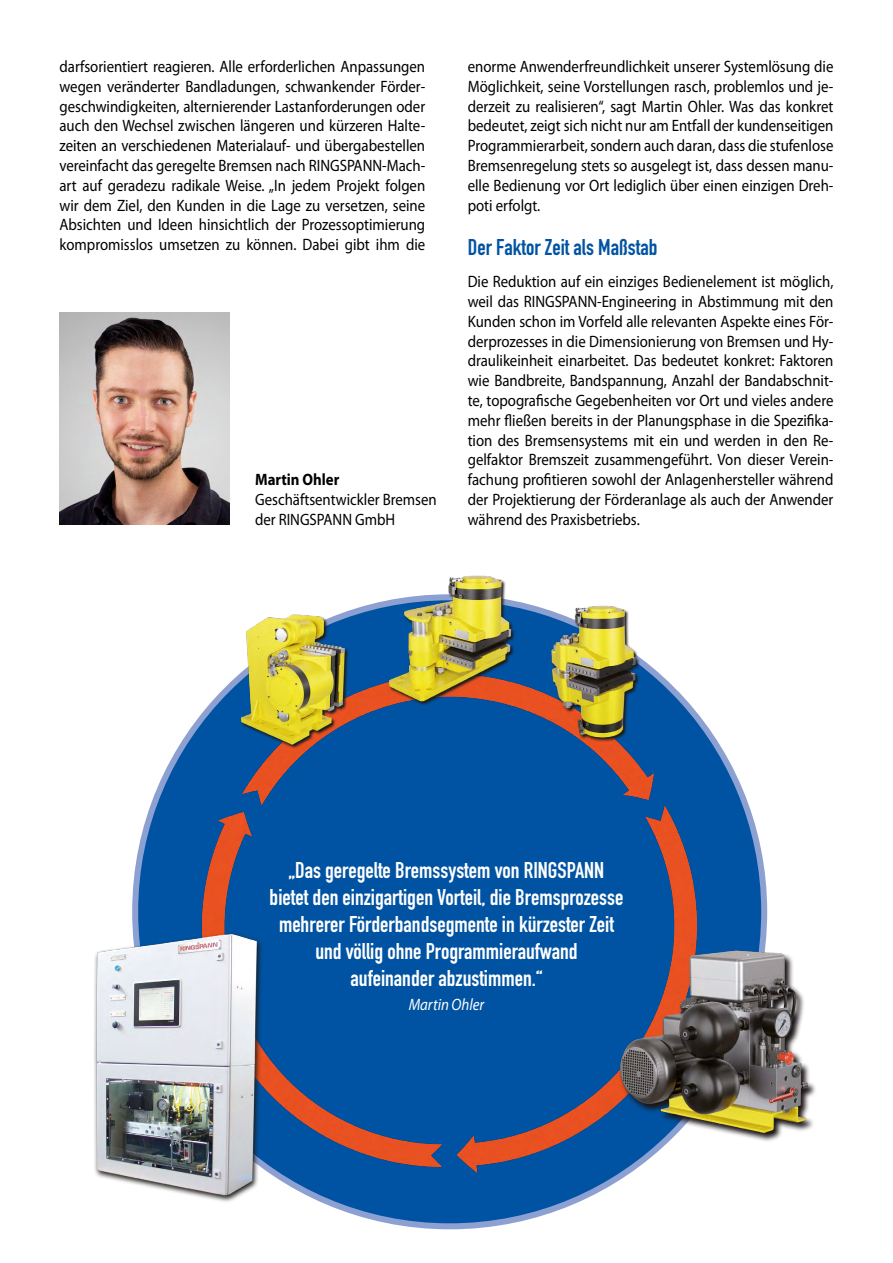
<style>
.page{position:relative;width:893px;height:1263px;background:#fff}
.page>*{position:absolute;margin:0;border:0;box-sizing:border-box;transform-origin:0 0}
.t1{font:700 22.5px/27px "DIN Condensed";color:#fff;text-align:center}
.t2{font:700 22.5px "DIN Condensed";color:#0053a2}
.t3{font:16.5px/19.8px "Myriad Pro";color:#000;text-align:justify;scale:.9 1}
.t4{font:italic 16.5px "Myriad Pro";color:#fff;scale:.9 1}
.t5{font:700 16.5px "Myriad Pro";color:#000;scale:.9 1}
</style>
<div class="page">
<img style="left:94px;top:575px;width:722px;height:643px">
<img style="left:60px;top:312px;width:170px;height:213px">
<p class="t3" style="left:60px;top:56px;width:408px">darfsorientiert reagieren. Alle erforderlichen Anpassungen wegen veränderter Bandladungen, schwankender Förder&shy;geschwindigkeiten, alternierender Lastanforderungen oder auch den Wechsel zwischen längeren und kürzeren Halte&shy;zeiten an verschiedenen Materialauf- und übergabestellen vereinfacht das geregelte Bremsen nach RINGSPANN-Mach&shy;art auf geradezu radikale Weise. „In jedem Projekt folgen wir dem Ziel, den Kunden in die Lage zu versetzen, seine Absichten und Ideen hinsichtlich der Prozessoptimierung kompromisslos umsetzen zu können. Dabei gibt ihm die</p>
<p class="t3" style="left:468px;top:56px;width:408px">enorme Anwenderfreundlichkeit unserer Systemlösung die Möglichkeit, seine Vorstellungen rasch, problemlos und je&shy;derzeit zu realisieren“, sagt Martin Ohler. Was das konkret bedeutet, zeigt sich nicht nur am Entfall der kundenseitigen Programmierarbeit, sondern auch daran, dass die stufenlose Bremsenregelung stets so ausgelegt ist, dass dessen manu&shy;elle Bedienung vor Ort lediglich über einen einzigen Dreh&shy;poti erfolgt.</p>
<h1 class="t2" style="left:468px;top:231px;width:191px">Der Faktor Zeit als Maßstab</h1>
<p class="t3" style="left:468px;top:271px;width:408px">Die Reduktion auf ein einziges Bedienelement ist möglich, weil das RINGSPANN-Engineering in Abstimmung mit den Kunden schon im Vorfeld alle relevanten Aspekte eines För&shy;derprozesses in die Dimensionierung von Bremsen und Hy&shy;draulikeinheit einarbeitet. Das bedeutet konkret: Faktoren wie Bandbreite, Bandspannung, Anzahl der Bandabschnit&shy;te, topografische Gegebenheiten vor Ort und vieles andere mehr fließen bereits in der Planungsphase in die Spezifika&shy;tion des Bremsensystems mit ein und werden in den Re&shy;gelfaktor Bremszeit zusammengeführt. Von dieser Verein&shy;fachung profitieren sowohl der Anlagenhersteller während der Projektierung der Förderanlage als auch der Anwender während des Praxisbetriebs.</p>
<p class="t5" style="left:255px;top:469px;width:95px">Martin Ohler</p>
<p class="t3" style="left:255px;top:489px;width:203px">Geschäftsentwickler Bremsen der RINGSPANN GmbH</p>
<h1 class="t1" style="left:270px;top:856px;width:355px">„Das geregelte Bremssystem von RINGSPANN bietet den einzigartigen Vorteil, die Bremsprozesse mehrerer Förderbandsegmente in kürzester Zeit und völlig ohne Programmieraufwand<br>aufeinander abzustimmen.“</h1>
<p class="t4" style="left:409px;top:994px;width:86px">Martin Ohler</p>
</div>
